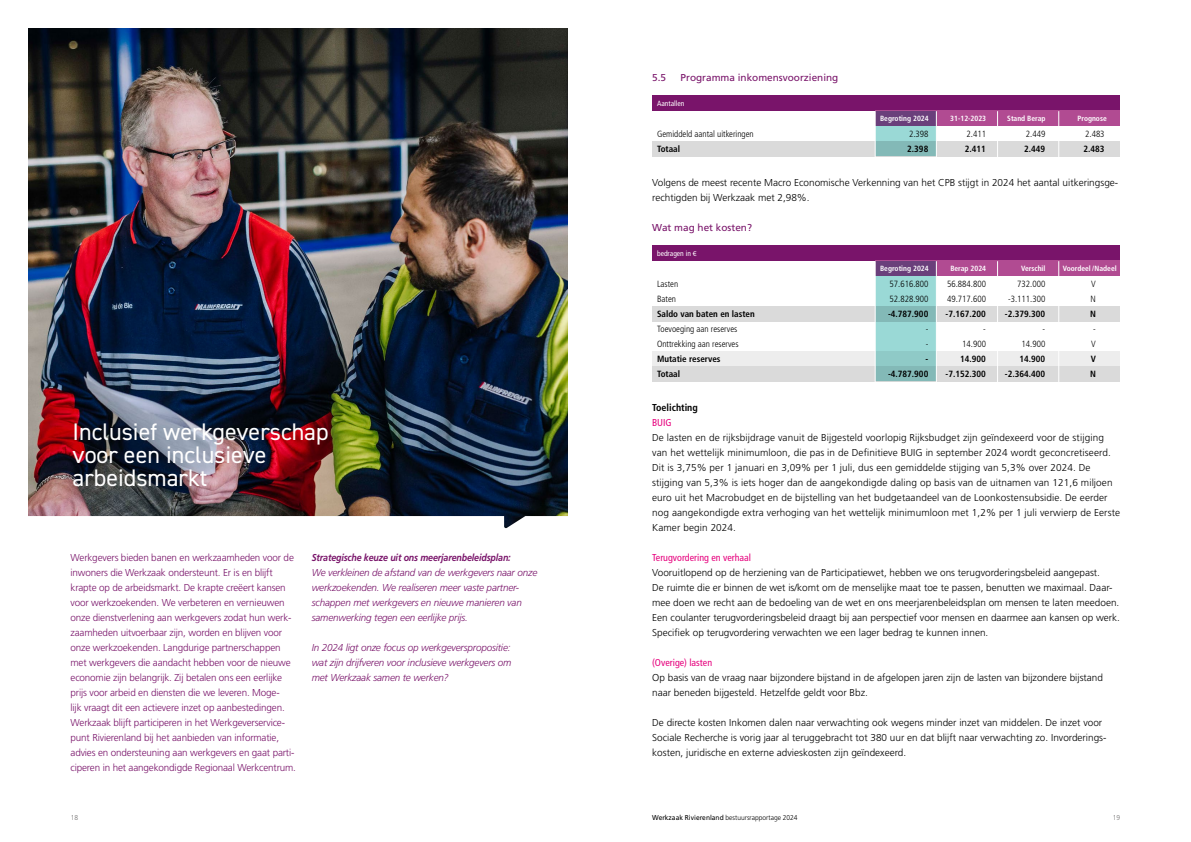
<style>
.page{position:relative;width:1191px;height:842px;background:#fff}
.page>*{position:absolute;margin:0;border:0;box-sizing:border-box;transform-origin:0 0}
.t1{font:24px/23px "DIN2014";color:#fff}
.t2{font:300 10px/15px "Frutiger LT Std";color:#000}
.t3{font:300 10px/15px "Frutiger LT Std";letter-spacing:-.015em;color:#79146a}
.t4{font:italic 300 10px/15px "Frutiger LT Std";letter-spacing:-.015em;color:#79146a}
.t5{font:10px "Frutiger LT Std";color:#79146a}
.t6{font:italic 700 10px "Frutiger LT Std";letter-spacing:-.015em;color:#79146a;scale:.89 1}
.t7{font:condensed 10px "Frutiger LT Std";color:#e6007d}
.t8{font:700 condensed 10px "Frutiger LT Std";color:#000}
.t9{font:300 condensed 9px "Frutiger LT Std";color:#000}
.t10{font:700 condensed 9px "Frutiger LT Std";color:#000}
.t11{font:700 condensed 7.5px "Frutiger LT Std";color:#fff}
.t12{font:condensed 7.5px "Frutiger LT Std";color:#fff}
.t13{font:300 7px "Frutiger LT Std";color:#000;scale:.95 1}
.t14{font:300 7px "Frutiger LT Std";color:#706f6f;scale:.95 1}
.s1{font-family:"Myriad Pro";font-stretch:normal}
.s2{font-weight:400}
</style>
<div class="page">
<img style="left:28px;top:28px;width:539px;height:488px">
<div style="left:652px;top:141px;width:468px;height:15px;background:#dadada"></div>
<div style="left:652px;top:96px;width:468px;height:15px;background:#79146a"></div>
<div style="left:875px;top:111px;width:245px;height:15px;background:#b14b92"></div>
<hr style="left:997px;top:111px;width:1px;height:48px;background:#fff">
<hr style="left:1058px;top:111px;width:1px;height:48px;background:#fff">
<svg style="left:876px;top:111px;width:60px;height:45px;background:#829bad"></svg>
<hr style="left:875px;top:111px;width:1px;height:48px;background:#fff">
<hr style="left:936px;top:111px;width:1px;height:48px;background:#fff">
<div style="left:652px;top:306px;width:468px;height:15px;background:#dadada"></div>
<div style="left:652px;top:351px;width:468px;height:15px;background:#ededed"></div>
<div style="left:652px;top:366px;width:468px;height:15px;background:#dadada"></div>
<div style="left:652px;top:246px;width:468px;height:15px;background:#79146a"></div>
<div style="left:875px;top:261px;width:245px;height:15px;background:#b14b92"></div>
<hr style="left:997px;top:261px;width:1px;height:123px;background:#fff">
<hr style="left:1058px;top:261px;width:1px;height:123px;background:#fff">
<svg style="left:876px;top:261px;width:60px;height:120px;background:#8cbbc0"></svg>
<hr style="left:875px;top:261px;width:1px;height:123px;background:#fff">
<hr style="left:936px;top:261px;width:1px;height:123px;background:#fff">
<p class="t5" style="left:652px;top:72px;width:15px">5.5</p>
<p class="t5" style="left:680px;top:72px;width:159px">Programma inkomensvoorziening</p>
<p class="t12" style="left:657px;top:99px;width:29px">Aantallen</p>
<p class="t11" style="left:880px;top:114px;width:50px">Begroting 2024</p>
<p class="t11" style="left:950px;top:114px;width:37px">31-12-2023</p>
<p class="t11" style="left:1007px;top:114px;width:40px">Stand Berap</p>
<p class="t11" style="left:1077px;top:114px;width:31px">Prognose</p>
<p class="t9" style="left:657px;top:129px;width:98px">Gemiddeld aantal uitkeringen</p>
<p class="t9" style="left:909px;top:129px;width:21px">2.398</p>
<p class="t9" style="left:966px;top:129px;width:21px">2.411</p>
<p class="t9" style="left:1025px;top:129px;width:21px">2.449</p>
<p class="t9" style="left:1085px;top:129px;width:21px">2.483</p>
<p class="t10" style="left:657px;top:144px;width:24px">Totaal</p>
<p class="t10" style="left:907px;top:144px;width:23px">2.398</p>
<p class="t10" style="left:964px;top:144px;width:23px">2.411</p>
<p class="t10" style="left:1024px;top:144px;width:23px">2.449</p>
<p class="t10" style="left:1083px;top:144px;width:23px">2.483</p>
<p class="t2" style="left:652px;top:175px;width:467px">Volgens de meest recente Macro Economische Verkenning van het CPB stijgt in 2024 het aantal uitkeringsge&shy;rechtigden bij Werkzaak met 2,98%.</p>
<p class="t5" style="left:652px;top:222px;width:101px">Wat mag het kosten?</p>
<p class="t12" style="left:657px;top:249px;width:41px">bedragen in <span class="s1">€</span></p>
<p class="t11" style="left:880px;top:264px;width:50px">Begroting 2024</p>
<p class="t11" style="left:950px;top:264px;width:37px">Berap 2024</p>
<p class="t11" style="left:1021px;top:264px;width:26px">Verschil</p>
<p class="t11" style="left:1062px;top:264px;width:55px">Voordeel / Nadeel</p>
<h1 class="t1" style="left:73px;top:419px;width:257px">Inclusief werkgeverschap voor een inclusieve arbeidsmarkt</h1>
<p class="t3" style="left:71px;top:550px;width:227px">Werkgevers bieden banen en werkzaamheden voor de inwoners die Werkzaak ondersteunt. Er is en blijft krapte op de arbeidsmarkt. De krapte creëert kansen voor werkzoekenden. We verbeteren en vernieuwen onze dienstverlening aan werkgevers zodat hun werk&shy;zaamheden uitvoerbaar zijn, worden en blijven voor onze werkzoekenden. Langdurige partnerschappen met werkgevers die aandacht hebben voor de nieuwe economie zijn belangrijk. Zij betalen ons een eerlijke prijs voor arbeid en diensten die we leveren. Moge-<br>lijk vraagt dit een actievere inzet op aanbestedingen.<br>Werkzaak blijft participeren in het Werkgeverservice&shy;punt Rivierenland bij het aanbieden van informatie, advies en ondersteuning aan werkgevers en gaat parti&shy;ciperen in het aangekondigde Regionaal Werkcentrum.</p>
<p class="t6" style="left:312px;top:552px;width:225px">Strategische keuze uit ons meerjarenbeleidsplan:</p>
<p class="t4" style="left:312px;top:565px;width:227px">We verkleinen de afstand van de werkgevers naar onze werkzoekenden. We realiseren meer vaste partner&shy;schappen met werkgevers en nieuwe manieren van samenwerking tegen een eerlijke prijs.</p>
<p class="t4" style="left:312px;top:640px;width:201px;text-align:justify">In 2024 ligt onze focus op werkgeverspropositie: wat zijn drijfveren voor inclusieve werkgevers om met Werkzaak samen te werken?</p>
<p class="t9" style="left:657px;top:279px;width:23px">Lasten</p>
<p class="t9" style="left:889px;top:279px;width:40px">57.616.800</p>
<p class="t9" style="left:947px;top:279px;width:40px">56.884.800</p>
<p class="t9" style="left:1017px;top:279px;width:30px">732.000</p>
<p class="t9" style="left:1091px;top:279px;width:6px">V</p>
<p class="t9" style="left:657px;top:294px;width:20px">Baten</p>
<p class="t9" style="left:889px;top:294px;width:40px">52.828.900</p>
<p class="t9" style="left:947px;top:294px;width:40px">49.717.600</p>
<p class="t9" style="left:1008px;top:294px;width:39px">-3.111.300</p>
<p class="t9" style="left:1090px;top:294px;width:7px">N</p>
<p class="t10" style="left:657px;top:309px;width:99px">Saldo van baten en lasten</p>
<p class="t10" style="left:888px;top:309px;width:42px">-4.787.900</p>
<p class="t10" style="left:945px;top:309px;width:42px">-7.167.200</p>
<p class="t10" style="left:1004px;top:309px;width:42px">-2.379.300</p>
<p class="t10" style="left:1090px;top:309px;width:7px">N</p>
<p class="t9" style="left:657px;top:324px;width:82px">Toevoeging aan reserves</p>
<p class="t9" style="left:926px;top:324px;width:4px">-</p>
<p class="t9" style="left:983px;top:324px;width:4px">-</p>
<p class="t9" style="left:1042px;top:324px;width:4px">-</p>
<p class="t9" style="left:1093px;top:324px;width:4px">-</p>
<p class="t9" style="left:657px;top:339px;width:83px">Onttrekking aan reserves</p>
<p class="t9" style="left:926px;top:339px;width:4px">-</p>
<p class="t9" style="left:962px;top:339px;width:25px">14.900</p>
<p class="t9" style="left:1021px;top:339px;width:25px">14.900</p>
<p class="t9" style="left:1091px;top:339px;width:6px">V</p>
<p class="t10" style="left:657px;top:354px;width:65px">Mutatie reserves</p>
<p class="t10" style="left:925px;top:354px;width:4px">-</p>
<p class="t10" style="left:960px;top:354px;width:27px">14.900</p>
<p class="t10" style="left:1019px;top:354px;width:27px">14.900</p>
<p class="t10" style="left:1090px;top:354px;width:7px">V</p>
<p class="t10" style="left:657px;top:369px;width:24px">Totaal</p>
<p class="t10" style="left:888px;top:369px;width:42px">-4.787.900</p>
<p class="t10" style="left:945px;top:369px;width:42px">-7.152.300</p>
<p class="t10" style="left:1004px;top:369px;width:42px">-2.364.400</p>
<p class="t10" style="left:1090px;top:369px;width:7px">N</p>
<p class="t8" style="left:652px;top:402px;width:47px">Toelichting</p>
<p class="t7" style="left:652px;top:417px;width:21px">BUIG</p>
<p class="t2" style="left:652px;top:430px;width:469px">De lasten en de rijksbijdrage vanuit de Bijgesteld voorlopig Rijksbudget zijn geïndexeerd voor de stijging van het wettelijk minimumloon, die pas in de Definitieve BUIG in september 2024 wordt geconcretiseerd.<br>Dit is 3,75% per 1 januari en 3,09% per 1 juli, dus een gemiddelde stijging van 5,3% over 2024. De stijging van 5,3% is iets hoger dan de aangekondigde daling op basis van de uitnamen van 121,6 miljoen euro uit het Macrobudget en de bijstelling van het budgetaandeel van de Loonkostensubsidie. De eerder nog aangekondigde extra verhoging van het wettelijk minimumloon met 1,2% per 1 juli verwierp de Eerste Kamer begin 2024.</p>
<p class="t7" style="left:652px;top:552px;width:100px">Terugvordering en verhaal</p>
<p class="t2" style="left:652px;top:565px;width:469px">Vooruitlopend op de herziening van de Participatiewet, hebben we ons terugvorderingsbeleid aangepast.<br>De ruimte die er binnen de wet is/komt om de menselijke maat toe te passen, benutten we maximaal. Daar&shy;mee doen we recht aan de bedoeling van de wet en ons meerjarenbeleidsplan om mensen te laten meedoen.<br>Een coulanter terugvorderingsbeleid draagt bij aan perspectief voor mensen en daarmee aan kansen op werk.<br>Specifiek op terugvordering verwachten we een lager bedrag te kunnen innen.</p>
<p class="t7" style="left:652px;top:657px;width:61px">(Overige) lasten</p>
<p class="t2" style="left:652px;top:670px;width:452px">Op basis van de vraag naar bijzondere bijstand in de afgelopen jaren zijn de lasten van bijzondere bijstand naar beneden bijgesteld. Hetzelfde geldt voor Bbz.</p>
<p class="t2" style="left:652px;top:715px;width:456px">De directe kosten Inkomen dalen naar verwachting ook wegens minder inzet van middelen. De inzet voor<br>Sociale Recherche is vorig jaar al teruggebracht tot 380 uur en dat blijft naar verwachting zo. Invorderings&shy;kosten, juridische en externe advieskosten zijn geïndexeerd.</p>
<p class="t14" style="left:71px;top:814px;width:9px">18</p>
<p class="t13" style="left:652px;top:814px;width:155px"><span class="s2">Werkzaak Rivierenland</span> bestuursrapportage 2024</p>
<p class="t14" style="left:1112px;top:814px;width:9px">19</p>
</div>
